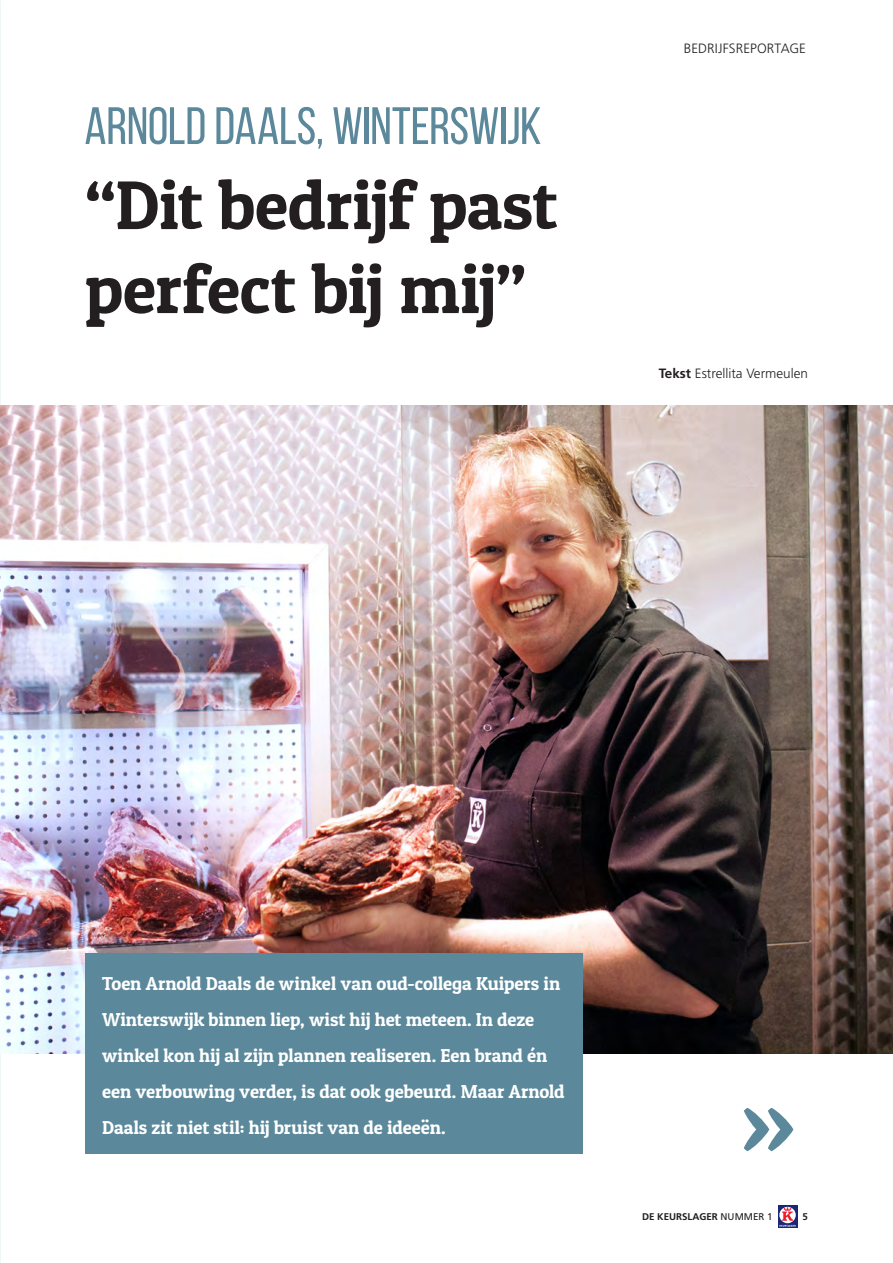
<style>
.page{position:relative;width:893px;height:1263px;background:#fff}
.page>*{position:absolute;margin:0;border:0;box-sizing:border-box;transform-origin:0 0}
._01_Kop_Patua{font:78px "Patua One";color:#5b889a}
._01_Kop_Patua-2{font:69px/84px "Patua One";letter-spacing:-.01em;color:#231f20}
._00_Subkop_Bebas{font:52.5px "Bebas Neue";letter-spacing:-.005em;color:#5b889a}
._02_Inleiding_diap{font:18.75px/36px "Patua One";letter-spacing:-.005em;color:#fff}
._16_Rubriekbeschrijv{font:300 13.5px "Frutiger LT Std";color:#231f20}
.t1{font:700 9.75px "Frutiger LT Std";color:#231f20}
.s1{font-weight:700}
.s2{font-weight:400}
</style>
<div class="page">
<img style="left:0;top:405px;width:893px;height:648px">
<div style="left:85px;top:953px;width:498px;height:200px;background:#5b889a"></div>
<svg style="left:778px;top:1205px;width:19px;height:23px"></svg>
<svg style="left:779px;top:1207px;width:18px;height:21px"></svg>
<p class="_00_Subkop_Bebas" style="left:84px;top:97px;width:459px">ARNOLD DAALS, WINTERSWIJK</p>
<p class="_01_Kop_Patua-2" style="left:85px;top:162px;width:474px">“Dit bedrijf past perfect bij mij”</p>
<p class="_16_Rubriekbeschrijv" style="left:684px;top:40px;width:124px">BEDRIJFSREPORTAGE</p>
<p class="_16_Rubriekbeschrijv" style="left:659px;top:366px;width:151px"><span class="s1">Tekst</span> Estrellita Vermeulen</p>
<p class="_02_Inleiding_diap" style="left:102px;top:965px;width:464px">Toen Arnold Daals de winkel van oud-collega Kuipers in Winterswijk binnen liep, wist hij het meteen. In deze winkel kon hij al zijn plannen realiseren. Een brand én een verbouwing verder, is dat ook gebeurd. Maar Arnold Daals zit niet stil: hij bruist van de ideeën.</p>
<p class="_01_Kop_Patua" style="left:741px;top:1080px;width:56px">&gt;&gt;</p>
<p class="t1" style="left:642px;top:1211px;width:132px">DE KEURSLAGER <span class="s2">NUMMER 1</span></p>
<p class="t1" style="left:802px;top:1211px;width:7px">5</p>
</div>
